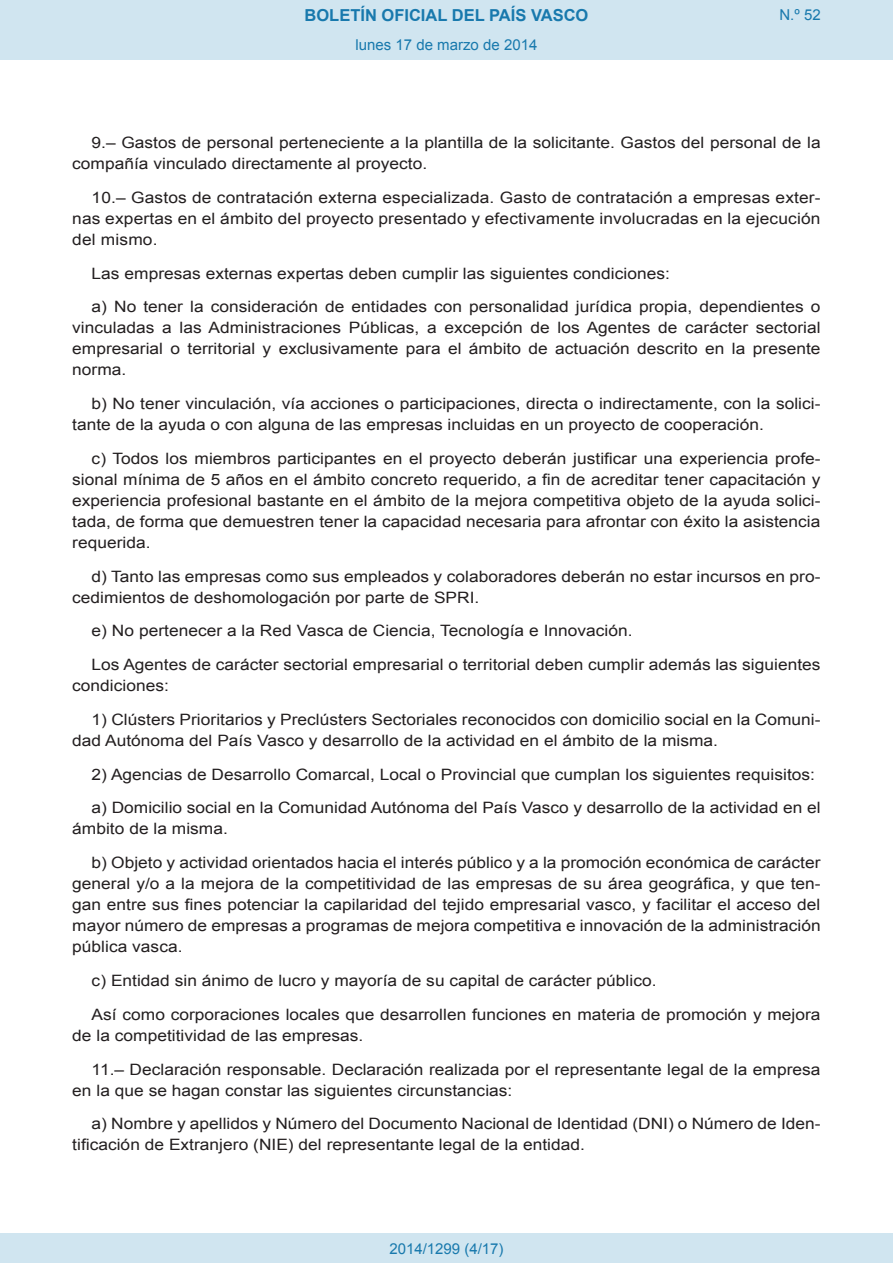
<style>
.page{position:relative;width:893px;height:1263px;background:#fff}
.page>*{position:absolute;margin:0;border:0;box-sizing:border-box;transform-origin:0 0}
.t1{font:700 16.5px "Arial";color:#1879ad}
.BOPVDetalle{font:15.6px/21px "Arial";color:#231f20;scale:1.11 1}
.Paginacion_Centro{font:15px "Arial";color:#1879ad}
</style>
<div class="page">
<div style="left:0;top:0;width:893px;height:60px;background:#d0e5f0"></div>
<div style="left:0;top:1233px;width:893px;height:30px;background:#d0e5f0"></div>
<p class="t1" style="left:305px;top:4px;width:285px">BOLETÍN OFICIAL DEL PAÍS VASCO</p>
<p class="Paginacion_Centro" style="left:356px;top:35px;width:183px">lunes 17 de marzo de 2014</p>
<p class="Paginacion_Centro" style="left:779px;top:5px;width:43px">N.º 52</p>
<p class="BOPVDetalle" style="left:72px;top:132px;width:676px;text-indent:19px">9.– Gastos de personal perteneciente a la plantilla de la solicitante. Gastos del personal de la compañía vinculado directamente al proyecto.</p>
<p class="BOPVDetalle" style="left:72px;top:187px;width:676px;text-align:justify;text-indent:19px">10.– Gastos de contratación externa especializada. Gasto de contratación a empresas exter&shy;nas expertas en el ámbito del proyecto presentado y efectivamente involucradas en la ejecución del mismo.</p>
<p class="BOPVDetalle" style="left:92px;top:263px;width:522px">Las empresas externas expertas deben cumplir las siguientes condiciones:</p>
<p class="BOPVDetalle" style="left:72px;top:297px;width:676px;text-align:justify;text-indent:19px">a) No tener la consideración de entidades con personalidad jurídica propia, dependientes o vinculadas a las Administraciones Públicas, a excepción de los Agentes de carácter sectorial empresarial o territorial y exclusivamente para el ámbito de actuación descrito en la presente norma.</p>
<p class="BOPVDetalle" style="left:72px;top:393px;width:676px;text-indent:19px">b) No tener vinculación, vía acciones o participaciones, directa o indirectamente, con la solici&shy;tante de la ayuda o con alguna de las empresas incluidas en un proyecto de cooperación.</p>
<p class="BOPVDetalle" style="left:72px;top:448px;width:676px;text-align:justify;text-indent:19px">c) Todos los miembros participantes en el proyecto deberán justificar una experiencia profe&shy;sional mínima de 5 años en el ámbito concreto requerido, a fin de acreditar tener capacitación y experiencia profesional bastante en el ámbito de la mejora competitiva objeto de la ayuda solici&shy;tada, de forma que demuestren tener la capacidad necesaria para afrontar con éxito la asistencia requerida.</p>
<p class="BOPVDetalle" style="left:72px;top:566px;width:676px;text-indent:19px">d) Tanto las empresas como sus empleados y colaboradores deberán no estar incursos en pro&shy;cedimientos de deshomologación por parte de SPRI.</p>
<p class="BOPVDetalle" style="left:92px;top:621px;width:489px">e) No pertenecer a la Red Vasca de Ciencia, Tecnología e Innovación.</p>
<p class="BOPVDetalle" style="left:72px;top:654px;width:676px;text-indent:19px">Los Agentes de carácter sectorial empresarial o territorial deben cumplir además las siguientes condiciones:</p>
<p class="BOPVDetalle" style="left:72px;top:709px;width:676px;text-indent:19px">1) Clústers Prioritarios y Preclústers Sectoriales reconocidos con domicilio social en la Comuni&shy;dad Autónoma del País Vasco y desarrollo de la actividad en el ámbito de la misma.</p>
<p class="BOPVDetalle" style="left:92px;top:764px;width:653px">2) Agencias de Desarrollo Comarcal, Local o Provincial que cumplan los siguientes requisitos:</p>
<p class="BOPVDetalle" style="left:72px;top:798px;width:676px;text-indent:19px">a) Domicilio social en la Comunidad Autónoma del País Vasco y desarrollo de la actividad en el ámbito de la misma.</p>
<p class="BOPVDetalle" style="left:72px;top:852px;width:676px;text-align:justify;text-indent:19px">b) Objeto y actividad orientados hacia el interés público y a la promoción económica de carácter general y/o a la mejora de la competitividad de las empresas de su área geográfica, y que ten&shy;gan entre sus fines potenciar la capilaridad del tejido empresarial vasco, y facilitar el acceso del mayor número de empresas a programas de mejora competitiva e innovación de la administración pública vasca.</p>
<p class="BOPVDetalle" style="left:92px;top:970px;width:510px">c) Entidad sin ánimo de lucro y mayoría de su capital de carácter público.</p>
<p class="BOPVDetalle" style="left:72px;top:1004px;width:676px;text-indent:19px">Así como corporaciones locales que desarrollen funciones en materia de promoción y mejora de la competitividad de las empresas.</p>
<p class="BOPVDetalle" style="left:72px;top:1059px;width:676px;text-indent:19px">11.– Declaración responsable. Declaración realizada por el representante legal de la empresa en la que se hagan constar las siguientes circunstancias:</p>
<p class="BOPVDetalle" style="left:72px;top:1113px;width:676px;text-indent:19px">a) Nombre y apellidos y Número del Documento Nacional de Identidad (DNI) o Número de Iden&shy;tificación de Extranjero (NIE) del representante legal de la entidad.</p>
<p class="Paginacion_Centro" style="left:389px;top:1238px;width:116px">2014/1299 (4/17)</p>
</div>
